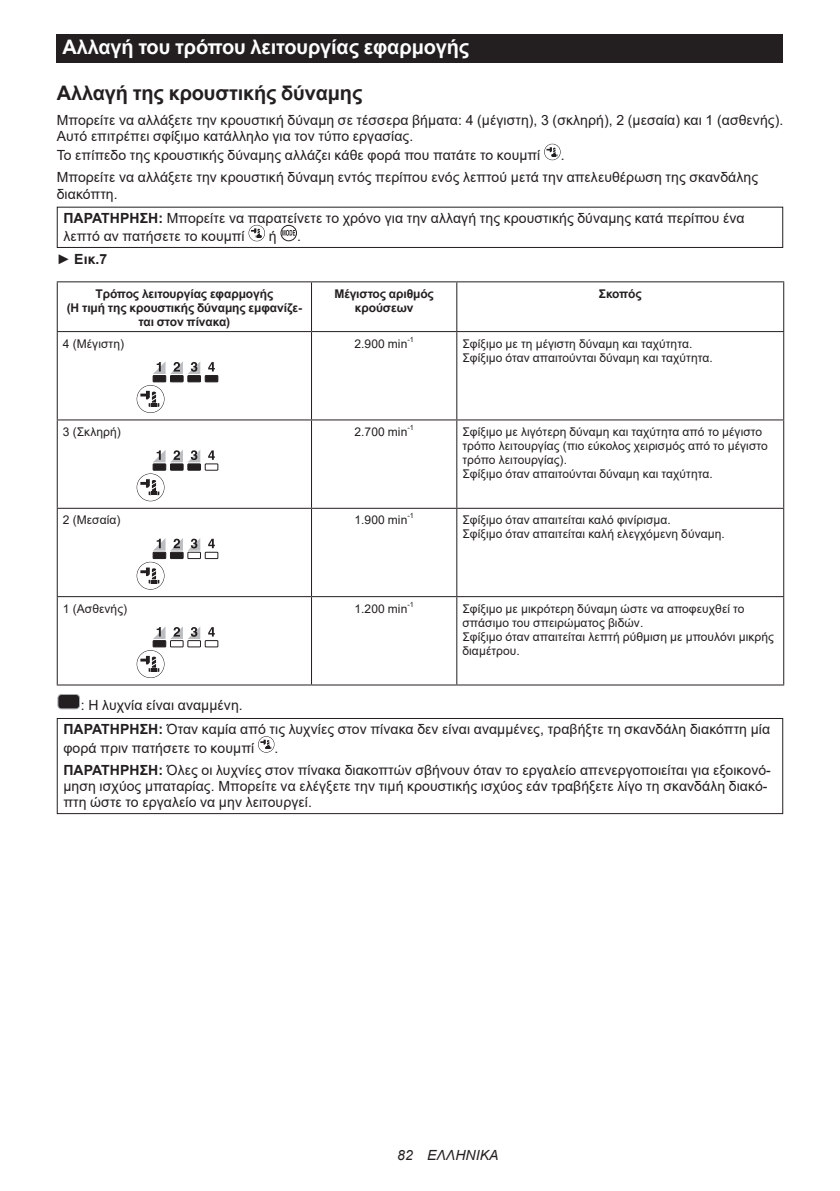
<style>
.page{position:relative;width:840px;height:1191px;background:#fff}
.page>*{position:absolute;margin:0;border:0;box-sizing:border-box;transform-origin:0 0}
.t1{font:700 20px "Arial";letter-spacing:-.01em;color:#fff}
.t2{font:700 20px "Arial";letter-spacing:-.01em;color:#231f20}
.t3{font:14px/16.4px "Arial";letter-spacing:.005em;color:#231f20}
.t4{font:italic 14px "Arial";letter-spacing:.005em;color:#231f20}
.t5{font:700 14px "Arial";color:#231f20}
.t6{font:12px/14px "Arial";letter-spacing:.005em;color:#231f20}
.t7{font:700 12px/14px "Arial";letter-spacing:-.01em;color:#231f20;text-align:center}
.t8{font:7.2px "Arial";color:#231f20}
.s1{font-weight:700}
.s2{font-weight:400}
</style>
<div class="page">
<div style="left:57px;top:34px;width:725px;height:29px;background:#231f20"></div>
<div style="left:544px;top:144px;width:16px;height:16px;border:1px solid #231f20;border-radius:50%"></div>
<svg style="left:544px;top:144px;width:15px;height:16px"></svg>
<svg style="left:546px;top:147px;width:11px;height:10px"></svg>
<svg style="left:249px;top:225px;width:15px;height:16px"></svg>
<svg style="left:251px;top:228px;width:11px;height:10px"></svg>
<svg style="left:280px;top:225px;width:16px;height:16px"></svg>
<svg style="left:282px;top:230px;width:13px;height:6px"></svg>
<div style="left:57px;top:207px;width:725px;height:41px;border:1px solid #231f20"></div>
<hr style="left:57px;top:281px;width:254px;height:1px;background:#231f20">
<hr style="left:57px;top:282px;width:1px;height:49px;background:#231f20">
<hr style="left:311px;top:281px;width:145px;height:1px;background:#231f20">
<hr style="left:311px;top:282px;width:1px;height:49px;background:#231f20">
<hr style="left:456px;top:281px;width:327px;height:1px;background:#231f20">
<hr style="left:456px;top:282px;width:1px;height:49px;background:#231f20">
<hr style="left:782px;top:282px;width:1px;height:49px;background:#231f20">
<hr style="left:57px;top:331px;width:254px;height:1px;background:#231f20">
<hr style="left:57px;top:332px;width:1px;height:87px;background:#231f20">
<hr style="left:311px;top:331px;width:145px;height:1px;background:#231f20">
<hr style="left:311px;top:332px;width:1px;height:87px;background:#231f20">
<hr style="left:456px;top:331px;width:327px;height:1px;background:#231f20">
<hr style="left:456px;top:332px;width:1px;height:87px;background:#231f20">
<hr style="left:782px;top:332px;width:1px;height:87px;background:#231f20">
<hr style="left:57px;top:419px;width:254px;height:1px;background:#231f20">
<hr style="left:57px;top:420px;width:1px;height:88px;background:#231f20">
<hr style="left:311px;top:419px;width:145px;height:1px;background:#231f20">
<hr style="left:311px;top:420px;width:1px;height:88px;background:#231f20">
<hr style="left:456px;top:419px;width:327px;height:1px;background:#231f20">
<hr style="left:456px;top:420px;width:1px;height:88px;background:#231f20">
<hr style="left:782px;top:420px;width:1px;height:88px;background:#231f20">
<hr style="left:57px;top:508px;width:254px;height:1px;background:#231f20">
<hr style="left:57px;top:509px;width:1px;height:87px;background:#231f20">
<hr style="left:311px;top:508px;width:145px;height:1px;background:#231f20">
<hr style="left:311px;top:509px;width:1px;height:87px;background:#231f20">
<hr style="left:456px;top:508px;width:327px;height:1px;background:#231f20">
<hr style="left:456px;top:509px;width:1px;height:87px;background:#231f20">
<hr style="left:782px;top:509px;width:1px;height:87px;background:#231f20">
<hr style="left:57px;top:596px;width:254px;height:1px;background:#231f20">
<hr style="left:57px;top:597px;width:1px;height:87px;background:#231f20">
<hr style="left:311px;top:596px;width:145px;height:1px;background:#231f20">
<hr style="left:311px;top:597px;width:1px;height:87px;background:#231f20">
<hr style="left:456px;top:596px;width:327px;height:1px;background:#231f20">
<hr style="left:456px;top:597px;width:1px;height:87px;background:#231f20">
<hr style="left:782px;top:597px;width:1px;height:87px;background:#231f20">
<hr style="left:57px;top:684px;width:254px;height:1px;background:#231f20">
<hr style="left:311px;top:684px;width:145px;height:1px;background:#231f20">
<hr style="left:456px;top:684px;width:327px;height:1px;background:#231f20">
<div style="left:137px;top:385px;width:27px;height:28px;border:1px solid #231f20;border-radius:50%"></div>
<svg style="left:137px;top:385px;width:27px;height:27px"></svg>
<svg style="left:153px;top:361px;width:47px;height:13px"></svg>
<svg style="left:140px;top:391px;width:19px;height:16px"></svg>
<div style="left:205px;top:375px;width:13px;height:7px;background:#231f20"></div>
<div style="left:204px;top:375px;width:14px;height:7px;border:1px solid #231f20"></div>
<div style="left:188px;top:375px;width:12px;height:7px;background:#231f20"></div>
<div style="left:187px;top:375px;width:14px;height:7px;border:1px solid #231f20"></div>
<div style="left:170px;top:375px;width:13px;height:7px;background:#231f20"></div>
<div style="left:170px;top:375px;width:13px;height:7px;border:1px solid #231f20"></div>
<div style="left:153px;top:375px;width:13px;height:7px;background:#231f20"></div>
<div style="left:152px;top:375px;width:14px;height:7px;border:1px solid #231f20"></div>
<svg style="left:208px;top:362px;width:7px;height:9px"></svg>
<div style="left:137px;top:473px;width:27px;height:28px;border:1px solid #231f20;border-radius:50%"></div>
<div style="left:137px;top:474px;width:27px;height:27px;background:#fff;border-radius:50%"></div>
<svg style="left:153px;top:450px;width:47px;height:12px"></svg>
<svg style="left:140px;top:479px;width:19px;height:16px"></svg>
<div style="left:204px;top:463px;width:14px;height:8px;border:1px solid #231f20"></div>
<div style="left:188px;top:464px;width:12px;height:6px;background:#231f20"></div>
<div style="left:187px;top:463px;width:14px;height:8px;border:1px solid #231f20"></div>
<div style="left:170px;top:464px;width:13px;height:6px;background:#231f20"></div>
<div style="left:170px;top:463px;width:13px;height:8px;border:1px solid #231f20"></div>
<div style="left:153px;top:464px;width:13px;height:6px;background:#231f20"></div>
<div style="left:152px;top:463px;width:14px;height:8px;border:1px solid #231f20"></div>
<svg style="left:208px;top:450px;width:7px;height:10px"></svg>
<svg style="left:140px;top:567px;width:19px;height:17px"></svg>
<div style="left:152px;top:552px;width:14px;height:7px;border:1px solid #231f20"></div>
<svg style="left:153px;top:538px;width:66px;height:21px"></svg>
<div style="left:137px;top:650px;width:27px;height:28px;border:1px solid #231f20;border-radius:50%"></div>
<svg style="left:137px;top:650px;width:27px;height:27px"></svg>
<svg style="left:140px;top:656px;width:19px;height:16px"></svg>
<div style="left:152px;top:640px;width:14px;height:7px;border:1px solid #231f20"></div>
<svg style="left:153px;top:626px;width:66px;height:22px"></svg>
<div style="left:58px;top:694px;width:22px;height:15px;background:#231f20;border:1px solid #a8a9ad;border-radius:4px"></div>
<svg style="left:258px;top:736px;width:16px;height:16px"></svg>
<svg style="left:260px;top:739px;width:11px;height:10px"></svg>
<div style="left:57px;top:718px;width:725px;height:96px;border:1px solid #231f20"></div>
<h1 class="t1" style="left:62px;top:33px;width:408px">Αλλαγή του τρόπου λειτουργίας εφαρμογής</h1>
<h1 class="t2" style="left:57px;top:79px;width:307px">Αλλαγή της κρουστικής δύναμης</h1>
<p class="t3" style="left:57px;top:112px;width:727px">Μπορείτε να αλλάξετε την κρουστική δύναμη σε τέσσερα βήματα: 4 (μέγιστη), 3 (σκληρή), 2 (μεσαία) και 1 (ασθενής).<br>Αυτό επιτρέπει σφίξιμο κατάλληλο για τον τύπο εργασίας.</p>
<p class="t3" style="left:57px;top:147px;width:485px">Το επίπεδο της κρουστικής δύναμης αλλάζει κάθε φορά που πατάτε το κουμπί</p>
<p class="t3" style="left:57px;top:144px;width:702px;line-height:22px;text-indent:503px">.<br>Μπορείτε να αλλάξετε την κρουστική δύναμη εντός περίπου ενός λεπτού μετά την απελευθέρωση της σκανδάλης</p>
<p class="t3" style="left:63px;top:182px;width:682px;line-height:23.8px;text-indent:-7px">διακόπτη.<br><span class="s1">ΠΑΡΑΤΗΡΗΣΗ:</span> Μπορείτε να παρατείνετε το χρόνο για την αλλαγή της κρουστικής δύναμης κατά περίπου ένα</p>
<p class="t3" style="left:63px;top:228px;width:183px">λεπτό αν πατήσετε το κουμπί</p>
<p class="t3" style="left:268px;top:228px;width:9px">ή</p>
<p class="t3" style="left:297px;top:228px;width:5px">.</p>
<p class="t5" style="left:57px;top:249px;width:52px"><span class="s2">►</span> Εικ.7</p>
<p class="t7" style="left:67px;top:287px;width:237px">Τρόπος λειτουργίας εφαρμογής<br>(Η τιμή της κρουστικής δύναμης εμφανίζε&shy;ται στον πίνακα)</p>
<p class="t7" style="left:334px;top:287px;width:101px">Μέγιστος αριθμός κρούσεων</p>
<p class="t7" style="left:598px;top:287px;width:44px">Σκοπός</p>
<p class="t6" style="left:63px;top:336px;width:63px">4 (Μέγιστη)</p>
<p class="t6" style="left:354px;top:336px;width:54px">2.900 min</p>
<p class="t8" style="left:407px;top:334px;width:8px">-1</p>
<p class="t6" style="left:462px;top:336px;width:252px">Σφίξιμο με τη μέγιστη δύναμη και ταχύτητα.<br>Σφίξιμο όταν απαιτούνται δύναμη και ταχύτητα.</p>
<p class="t6" style="left:63px;top:424px;width:59px">3 (Σκληρή)</p>
<p class="t6" style="left:354px;top:424px;width:54px">2.700 min</p>
<p class="t8" style="left:407px;top:422px;width:8px">-1</p>
<p class="t6" style="left:462px;top:424px;width:306px">Σφίξιμο με λιγότερη δύναμη και ταχύτητα από το μέγιστο τρόπο λειτουργίας (πιο εύκολος χειρισμός από το μέγιστο τρόπο λειτουργίας).<br>Σφίξιμο όταν απαιτούνται δύναμη και ταχύτητα.</p>
<p class="t6" style="left:63px;top:513px;width:59px">2 (Μεσαία)</p>
<p class="t6" style="left:354px;top:513px;width:54px">1.900 min</p>
<p class="t8" style="left:407px;top:511px;width:8px">-1</p>
<p class="t6" style="left:462px;top:513px;width:264px">Σφίξιμο όταν απαιτείται καλό φινίρισμα.<br>Σφίξιμο όταν απαιτείται καλή ελεγχόμενη δύναμη.</p>
<p class="t6" style="left:63px;top:601px;width:66px">1 (Ασθενής)</p>
<p class="t6" style="left:354px;top:601px;width:54px">1.200 min</p>
<p class="t8" style="left:407px;top:599px;width:8px">-1</p>
<p class="t6" style="left:462px;top:601px;width:313px">Σφίξιμο με μικρότερη δύναμη ώστε να αποφευχθεί το σπάσιμο του σπειρώματος βιδών.<br>Σφίξιμο όταν απαιτείται λεπτή ρύθμιση με μπουλόνι μικρής διαμέτρου.</p>
<p class="t3" style="left:63px;top:693px;width:707px;line-height:23.8px;text-indent:18px">: Η λυχνία είναι αναμμένη.<br><span class="s1">ΠΑΡΑΤΗΡΗΣΗ:</span> Όταν καμία από τις λυχνίες στον πίνακα δεν είναι αναμμένες, τραβήξτε τη σκανδάλη διακόπτη μία</p>
<p class="t3" style="left:63px;top:739px;width:192px">φορά πριν πατήσετε το κουμπί</p>
<p class="t3" style="left:63px;top:736px;width:708px;line-height:22px;text-indent:211px">.<br><span class="s1">ΠΑΡΑΤΗΡΗΣΗ:</span> Όλες οι λυχνίες στον πίνακα διακοπτών σβήνουν όταν το εργαλείο απενεργοποιείται για εξοικονό-</p>
<p class="t3" style="left:63px;top:778px;width:705px">μηση ισχύος μπαταρίας. Μπορείτε να ελέγξετε την τιμή κρουστικής ισχύος εάν τραβήξετε λίγο τη σκανδάλη διακό&shy;πτη ώστε το εργαλείο να μην λειτουργεί.</p>
<p class="t4" style="left:397px;top:1146px;width:103px">82 ΕΛΛΗΝΙΚΑ</p>
</div>
